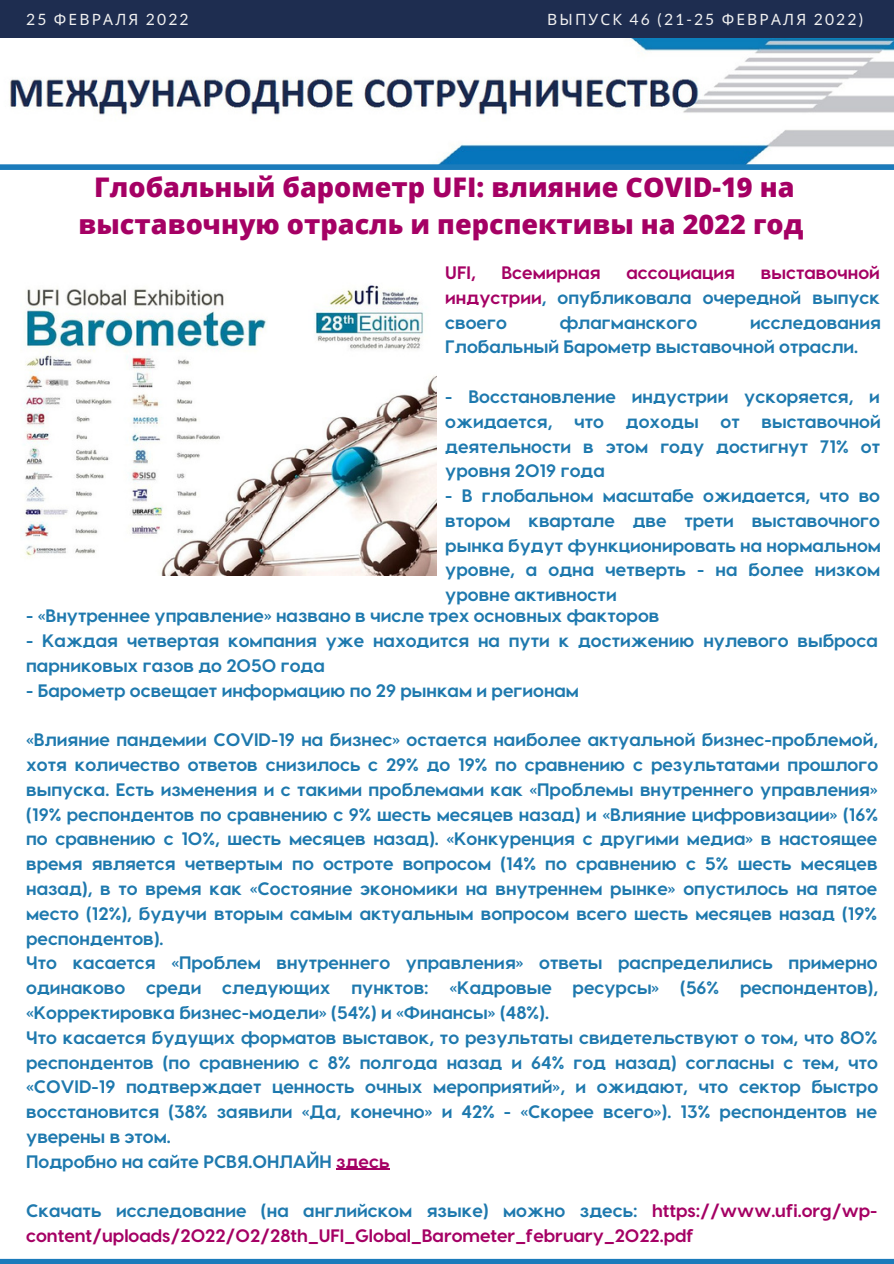
<style>
.page{position:relative;width:894px;height:1264px;background:#fff}
.page>*{position:absolute;margin:0;border:0;box-sizing:border-box;transform-origin:0 0}
.t1{font:800 27px/37.2px "Open Sans";color:#a50064;text-align:center}
.t2{font:700 18px/24.8px "Visby CF";color:#1e79ae;text-align:justify}
.t3{font:700 18px/24.8px "Visby CF";color:#a50064}
.t4{font:15.6px "Noto Sans";letter-spacing:.14em;color:#f2f2f2}
.s1{font-family:"Lato"}
.s2{color:#a50064}
.s3{color:#1e79ae}
</style>
<div class="page">
<img style="left:10px;top:38px;width:883px;height:126px">
<div style="left:0;top:0;width:893px;height:38px;background:#1e2d50"></div>
<div style="left:0;top:164px;width:893px;height:6px;background:#1b7bbb"></div>
<div style="left:0;top:1258px;width:893px;height:5px;background:#1b7bbb"></div>
<img style="left:23px;top:285px;width:413px;height:290px">
<hr style="left:336px;top:1168px;width:53px;height:1px;background:#a50064">
<p class="t4" style="left:26px;top:8px;width:164px"><span class="s1">25</span> ФЕВРАЛЯ <span class="s1">2022</span></p>
<p class="t4" style="left:547px;top:8px;width:317px">ВЫПУСК <span class="s1">46 (21-25</span> ФЕВРАЛЯ <span class="s1">2022)</span></p>
<p class="t1" style="left:78px;top:167px;width:726px">Глобальный барометр UFI: влияние COVID-19 на выставочную отрасль и перспективы на 2022 год</p>
<p class="t3" style="left:445px;top:259px;width:32px">UFI,</p>
<p class="t3" style="left:501px;top:259px;width:101px">Всемирная</p>
<p class="t3" style="left:626px;top:259px;width:110px">ассоциация</p>
<p class="t2" style="left:445px;top:259px;width:436px;text-indent:315px"><span class="s2">выставочной индустрии</span>, опубликовала очередной выпуск своего</p>
<p class="t2" style="left:559px;top:309px;width:139px">флагманского</p>
<p class="t2" style="left:445px;top:309px;width:437px;text-indent:304px">исследования<br>Глобальный Барометр выставочной отрасли.</p>
<p class="t2" style="left:445px;top:383px;width:437px">- Восстановление индустрии ускоряется, и ожидается, что доходы от выставочной деятельности в этом году достигнут 71% от уровня 2019 года</p>
<p class="t2" style="left:445px;top:482px;width:437px">- В глобальном масштабе ожидается, что во втором квартале две трети выставочного рынка будут функционировать на нормальном уровне, а одна четверть - на более низком уровне активности</p>
<p class="t2" style="left:26px;top:602px;width:634px">- «Внутреннее управление» названо в числе трех основных факторов</p>
<p class="t2" style="left:26px;top:627px;width:852px">- Каждая четвертая компания уже находится на пути к достижению нулевого выброса парниковых газов до 2050 года</p>
<p class="t2" style="left:26px;top:677px;width:554px">- Барометр освещает информацию по 29 рынкам и регионам</p>
<p class="t2" style="left:26px;top:726px;width:853px">«Влияние пандемии COVID-19 на бизнес» остается наиболее актуальной бизнес-проблемой, хотя количество ответов снизилось с 29% до 19% по сравнению с результатами прошлого выпуска. Есть изменения и с такими проблемами как «Проблемы внутреннего управления» (19% респондентов по сравнению с 9% шесть месяцев назад) и «Влияние цифровизации» (16% по сравнению с 10%, шесть месяцев назад). «Конкуренция с другими медиа» в настоящее время является четвертым по остроте вопросом (14% по сравнению с 5% шесть месяцев назад), в то время как «Состояние экономики на внутреннем рынке» опустилось на пятое место (12%), будучи вторым самым актуальным вопросом всего шесть месяцев назад (19% респондентов).</p>
<p class="t2" style="left:26px;top:949px;width:853px">Что касается «Проблем внутреннего управления» ответы распределились примерно одинаково среди следующих пунктов: «Кадровые ресурсы» (56% респондентов), «Корректировка бизнес-модели» (54%) и «Финансы» (48%).</p>
<p class="t2" style="left:26px;top:1023px;width:853px">Что касается будущих форматов выставок, то результаты свидетельствуют о том, что 80% респондентов (по сравнению с 8% полгода назад и 64% год назад) согласны с тем, что «COVID-19 подтверждает ценность очных мероприятий», и ожидают, что сектор быстро восстановится (38% заявили «Да, конечно» и 42% - «Скорее всего»). 13% респондентов не уверены в этом.</p>
<p class="t2" style="left:26px;top:1147px;width:364px">Подробно на сайте РСВЯ.ОНЛАЙН <span class="s2">здесь</span></p>
<p class="t3" style="left:26px;top:1197px;width:852px"><span class="s3">Скачать исследование (на английском языке) можно здесь:</span> https://www.ufi.org/wp&shy;content/uploads/2022/02/28th_UFI_Global_Barometer_february_2022.pdf</p>
</div>
